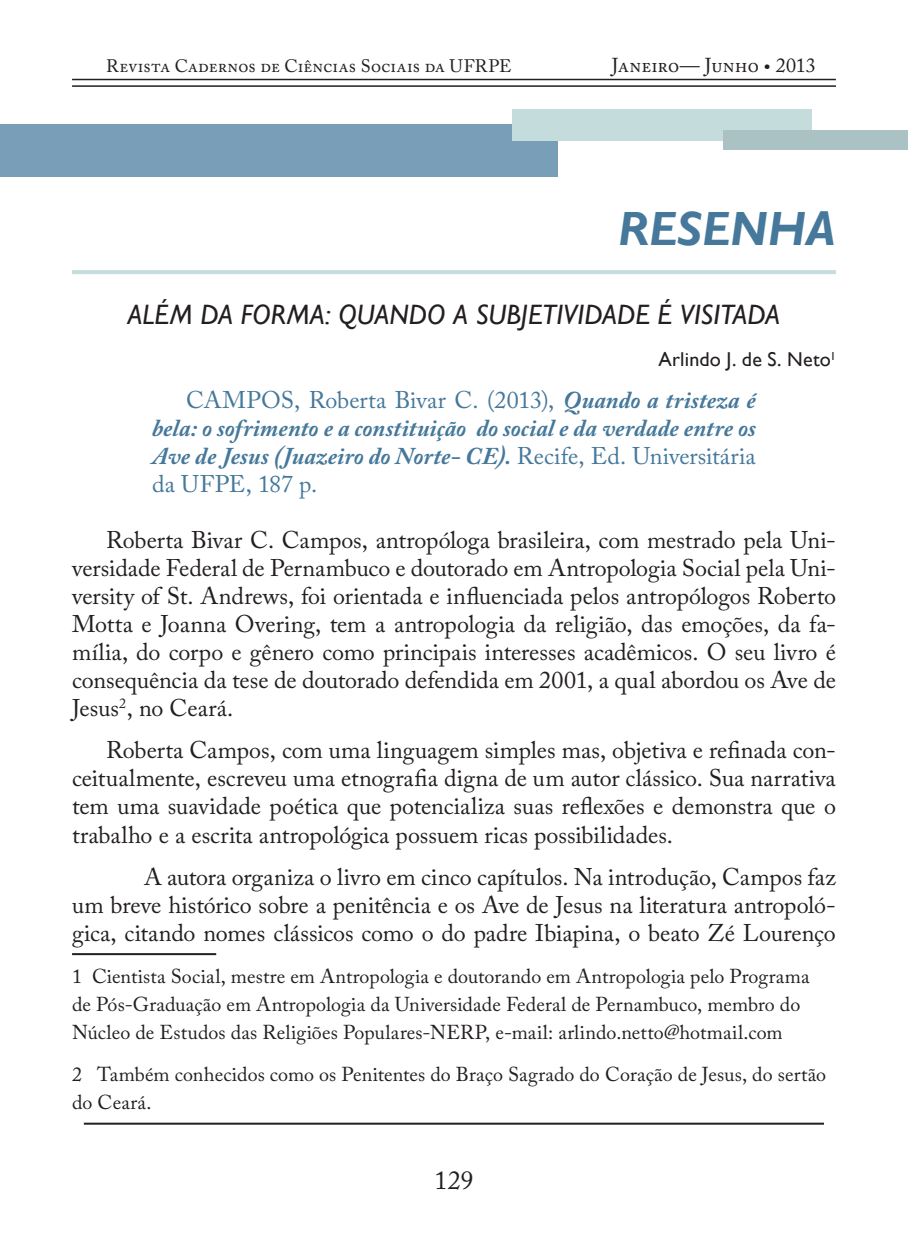
<style>
.page{position:relative;width:908px;height:1248px;background:#fff}
.page>*{position:absolute;margin:0;border:0;box-sizing:border-box;transform-origin:0 0}
.t1{font:italic 700 48px "Gill Sans";color:#45789a}
.Início_de_sessão{font:italic 28px "Gill Sans";color:#231f20}
.Texto_normal{font:26px "Adobe Caslon Pro";color:#231f20}
.Texto_normal-2{font:24px/28px "Adobe Caslon Pro";letter-spacing:-.005em;color:#231f20;text-align:justify}
.Texto_normal-3{font:italic 700 24px/28px "Adobe Caslon Pro";letter-spacing:.005em;color:#45789a;text-align:justify}
.footnote{font:20px/28px "Adobe Caslon Pro";letter-spacing:.005em;color:#231f20}
.Autor{font:20px "Gill Sans";letter-spacing:.01em;color:#231f20}
.t2{font:18px "Adobe Caslon Pro";letter-spacing:.01em;color:#231f20}
.s1{font-weight:400;font-style:normal}
</style>
<div class="page">
<hr style="left:72px;top:79px;width:763px;height:1px;background:#231f20">
<hr style="left:72px;top:85px;width:763px;height:2px;background:#231f20">
<hr style="left:84px;top:1122px;width:739px;height:2px;background:#231f20">
<div style="left:0;top:125px;width:557px;height:52px;background:#799fb8"></div>
<div style="left:512px;top:109px;width:299px;height:32px;background:#c5dcdc"></div>
<div style="left:723px;top:131px;width:184px;height:19px;background:#abc2c4"></div>
<hr style="left:72px;top:270px;width:763px;height:4px;background:#c5dcdc">
<hr style="left:72px;top:953px;width:144px;height:2px;background:#231f20">
<p class="t2" style="left:106px;top:55px;width:407px">Revista Cadernos de Ciências Sociais da UFRPE</p>
<p class="footnote" style="left:611px;top:51px;width:205px">Janeiro— Junho • 2013</p>
<p class="t1" style="left:618px;top:201px;width:219px">RESENHA</p>
<p class="Início_de_sessão" style="left:128px;top:298px;width:653px">ALÉM DA FORMA: QUANDO A SUBJETIVIDADE É VISITADA</p>
<p class="Autor" style="left:658px;top:348px;width:179px">Arlindo J. de S. Neto<sup>1</sup></p>
<p class="Texto_normal-3" style="left:152px;top:386px;width:605px;text-indent:34px"><span class="s1">CAMPOS, Roberta Bivar C. (2013),</span> Quando a tristeza é bela: o sofrimento e a constituição do social e da verdade entre os Ave de Jesus (Juazeiro do Norte- CE). <span class="s1">Recife, Ed. Universitária da UFPE, 187 p.</span></p>
<p class="Texto_normal-2" style="left:72px;top:526px;width:765px;text-indent:34px">Roberta Bivar C. Campos, antropóloga brasileira, com mestrado pela Uni&shy;versidade Federal de Pernambuco e doutorado em Antropologia Social pela Uni&shy;versity of St. Andrews, foi orientada e influenciada pelos antropólogos Roberto Motta e Joanna Overing, tem a antropologia da religião, das emoções, da fa&shy;mília, do corpo e gênero como principais interesses acadêmicos. O seu livro é consequência da tese de doutorado defendida em 2001, a qual abordou os Ave de Jesus<sup>2</sup>, no Ceará.</p>
<p class="Texto_normal-2" style="left:72px;top:736px;width:765px;text-indent:34px">Roberta Campos, com uma linguagem simples mas, objetiva e refinada con&shy;ceitualmente, escreveu uma etnografia digna de um autor clássico. Sua narrativa tem uma suavidade poética que potencializa suas reflexões e demonstra que o trabalho e a escrita antropológica possuem ricas possibilidades.</p>
<p class="Texto_normal-2" style="left:72px;top:862px;width:765px;text-indent:72px">A autora organiza o livro em cinco capítulos. Na introdução, Campos faz um breve histórico sobre a penitência e os Ave de Jesus na literatura antropoló&shy;gica, citando nomes clássicos como o do padre Ibiapina, o beato Zé Lourenço</p>
<p class="footnote" style="left:72px;top:961px;width:738px">1 Cientista Social, mestre em Antropologia e doutorando em Antropologia pelo Programa de Pós-Graduação em Antropologia da Universidade Federal de Pernambuco, membro do<br>Núcleo de Estudos das Religiões Populares-NERP, e-mail: arlindo.netto@hotmail.com</p>
<p class="footnote" style="left:72px;top:1059px;width:755px">2 Também conhecidos como os Penitentes do Braço Sagrado do Coração de Jesus, do sertão do Ceará.</p>
<p class="Texto_normal" style="left:434px;top:1164px;width:40px">129</p>
</div>
